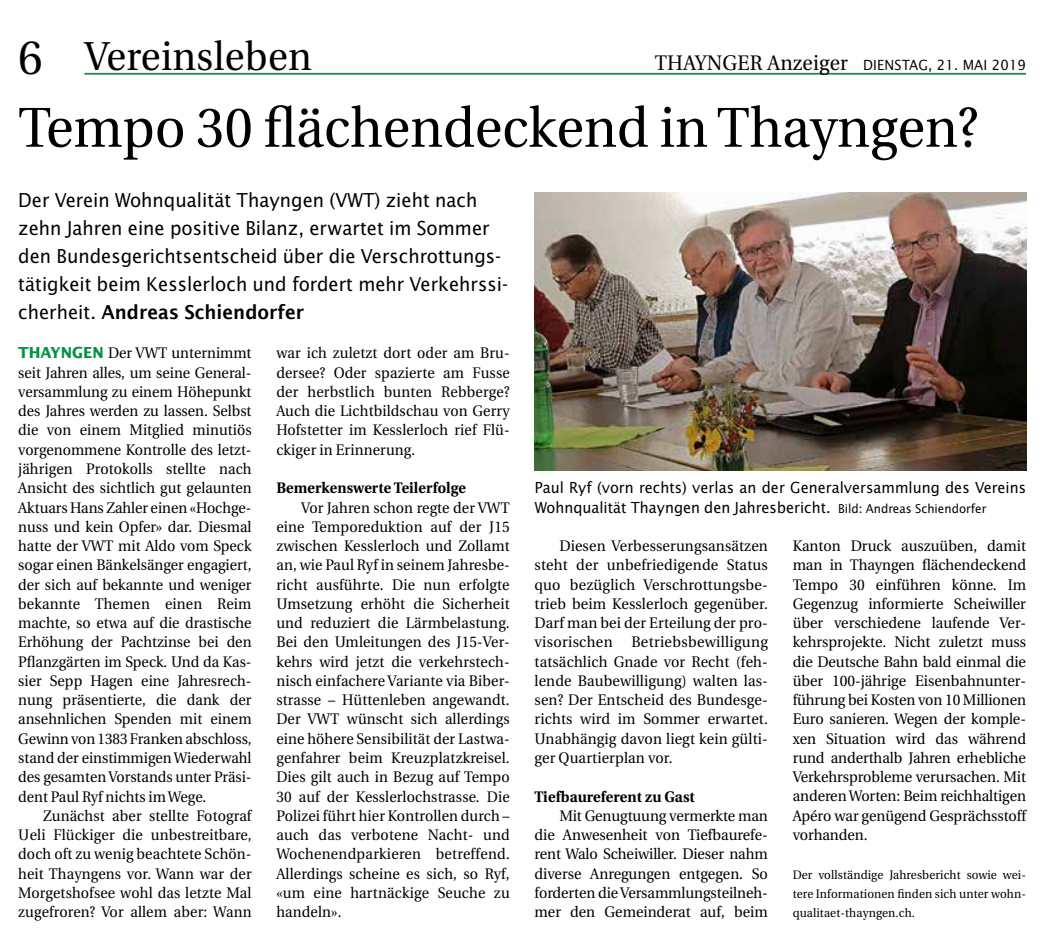
<style>
.page{position:relative;width:1043px;height:936px;background:#fff}
.page>*{position:absolute;margin:0;border:0;box-sizing:border-box;transform-origin:0 0}
.t1{font:56px "Utopia";color:#000;scale:.95 1}
.t2{font:40.25px "Utopia";letter-spacing:.01em;color:#000;scale:.95 1}
.t3{font:19.25px/28px "Lucida Sans";color:#000;scale:.95 1}
.t4{font:15.22px/19.2px "Utopia";letter-spacing:.01em;color:#000;text-align:justify;scale:.94 1}
.t5{font:15.22px/19.2px "Utopia";letter-spacing:.01em;color:#000;text-align:justify;scale:.95 1}
.t6{font:15.22px/19.2px "Lucida Sans";color:#000;scale:.95 1}
.t7{font:700 15.22px "Utopia";letter-spacing:.01em;color:#000;scale:.94 1}
.t8{font:700 15.22px "Utopia";letter-spacing:.01em;color:#000;scale:.95 1}
.t9{font:14px "Lucida Sans";letter-spacing:.01em;color:#000;scale:.95 1}
.t10{font:12.25px/19.2px "Utopia";letter-spacing:.01em;color:#000;text-align:justify;scale:.95 1}
.s1{font-size:48.12px}
.s2{font-family:"Utopia";font-size:21px}
.s3{font-weight:600}
.s4{font-family:"Lucida Sans";font-weight:700;color:#009341}
.s5{font-size:12.25px}
</style>
<div class="page">
<hr style="left:84px;top:73px;width:941px;height:2px;background:#009341">
<img style="left:534px;top:193px;width:491px;height:277px">
<h2 class="t2" style="left:18px;top:34px;width:310px"><span class="s1">6</span> Vereinsleben</h2>
<p class="t9" style="left:654px;top:56px;width:392px"><span class="s2">THAYNGER Anzeiger</span> DIENSTAG, 21. MAI 2019</p>
<h1 class="t1" style="left:18px;top:97px;width:1012px">Tempo 30 flächendeckend in Thayngen?</h1>
<p class="t3" style="left:18px;top:185px;width:517px">Der Verein Wohnqualität Thayngen (VWT) zieht nach zehn Jahren eine positive Bilanz, erwartet im Sommer den Bundesgerichtsentscheid über die Verschrottungs&shy;tätigkeit beim Kesslerloch und fordert mehr Verkehrssi&shy;cherheit. <span class="s3">Andreas Schiendorfer</span></p>
<p class="t4" style="left:18px;top:344px;width:250px"><span class="s4">THAYNGEN</span> Der VWT unternimmt seit Jahren alles, um seine General&shy;versammlung zu einem Höhepunkt des Jahres werden zu lassen. Selbst die von einem Mitglied minutiös vorgenommene Kontrolle des letzt&shy;jährigen Protokolls stellte nach Ansicht des sichtlich gut gelaunten Aktuars Hans Zahler einen «Hochge&shy;nuss und kein Opfer» dar. Diesmal hatte der VWT mit Aldo vom Speck sogar einen Bänkelsänger engagiert, der sich auf bekannte und weniger bekannte Themen einen Reim machte, so etwa auf die drastische Erhöhung der Pachtzinse bei den Pflanzgärten im Speck. Und da Kas&shy;sier Sepp Hagen eine Jahresrech&shy;nung präsentierte, die dank der ansehnlichen Spenden mit einem Gewinn von 1383 Franken abschloss, stand der einstimmigen Wiederwahl des gesamten Vorstands unter Präsi&shy;dent Paul Ryf nichts im Wege.</p>
<p class="t4" style="left:18px;top:806px;width:250px;text-indent:25px">Zunächst aber stellte Fotograf Ueli Flückiger die unbestreitbare, doch oft zu wenig beachtete Schön&shy;heit Thayngens vor. Wann war der Morgetshofsee wohl das letzte Mal zugefroren? Vor allem aber: Wann</p>
<p class="t4" style="left:276px;top:344px;width:250px">war ich zuletzt dort oder am Bru&shy;dersee? Oder spazierte am Fusse der herbstlich bunten Rebberge?<br>Auch die Lichtbildschau von Gerry Hofstetter im Kesslerloch rief Flü&shy;ckiger in Erinnerung.</p>
<p class="t7" style="left:276px;top:479px;width:203px">Bemerkenswerte Teilerfolge</p>
<p class="t4" style="left:276px;top:498px;width:250px;text-indent:25px">Vor Jahren schon regte der VWT eine Temporeduktion auf der J15 zwischen Kesslerloch und Zollamt an, wie Paul Ryf in seinem Jahresbe&shy;richt ausführte. Die nun erfolgte Umsetzung erhöht die Sicherheit und reduziert die Lärmbelastung.<br>Bei den Umleitungen des J15-Ver&shy;kehrs wird jetzt die verkehrstech&shy;nisch einfachere Variante via Biber&shy;strasse – Hüttenleben angewandt.<br>Der VWT wünscht sich allerdings eine höhere Sensibilität der Lastwa&shy;genfahrer beim Kreuzplatzkreisel.<br>Dies gilt auch in Bezug auf Tempo 30 auf der Kesslerlochstrasse. Die Polizei führt hier Kontrollen durch – auch das verbotene Nacht- und Wochenendparkieren betreffend.<br>Allerdings scheine es sich, so Ryf, «um eine hartnäckige Seuche zu handeln».</p>
<p class="t6" style="left:534px;top:477px;width:518px">Paul Ryf (vorn rechts) verlas an der Generalversammlung des Vereins<br>Wohnqualität Thayngen den Jahresbericht. <span class="s5">Bild: Andreas Schiendorfer</span></p>
<p class="t5" style="left:534px;top:536px;width:247px;text-indent:25px">Diesen Verbesserungsansätzen steht der unbefriedigende Status quo bezüglich Verschrottungsbe&shy;trieb beim Kesslerloch gegenüber.<br>Darf man bei der Erteilung der pro&shy;visorischen Betriebsbewilligung tatsächlich Gnade vor Recht (feh&shy;lende Baubewilligung) walten las&shy;sen? Der Entscheid des Bundesge&shy;richts wird im Sommer erwartet.<br>Unabhängig davon liegt kein gülti&shy;ger Quartierplan vor.</p>
<p class="t8" style="left:534px;top:787px;width:170px">Tiefbaureferent zu Gast</p>
<p class="t5" style="left:534px;top:806px;width:247px;text-indent:25px">Mit Genugtuung vermerkte man die Anwesenheit von Tiefbaurefe&shy;rent Walo Scheiwiller. Dieser nahm diverse Anregungen entgegen. So forderten die Versammlungsteilneh&shy;mer den Gemeinderat auf, beim</p>
<p class="t5" style="left:792px;top:536px;width:247px">Kanton Druck auszuüben, damit man in Thayngen flächendeckend Tempo 30 einführen könne. Im Gegenzug informierte Scheiwiller über verschiedene laufende Ver&shy;kehrsprojekte. Nicht zuletzt muss die Deutsche Bahn bald einmal die über 100-jährige Eisenbahnunter&shy;führung bei Kosten von 10 Millionen Euro sanieren. Wegen der komple&shy;xen Situation wird das während rund anderthalb Jahren erhebliche Verkehrsprobleme verursachen. Mit anderen Worten: Beim reichhaltigen Apéro war genügend Gesprächsstoff vorhanden.</p>
<p class="t10" style="left:792px;top:864px;width:247px">Der vollständige Jahresbericht sowie wei&shy;tere Informationen finden sich unter wohn&shy;qualitaet-thayngen.ch.</p>
</div>
